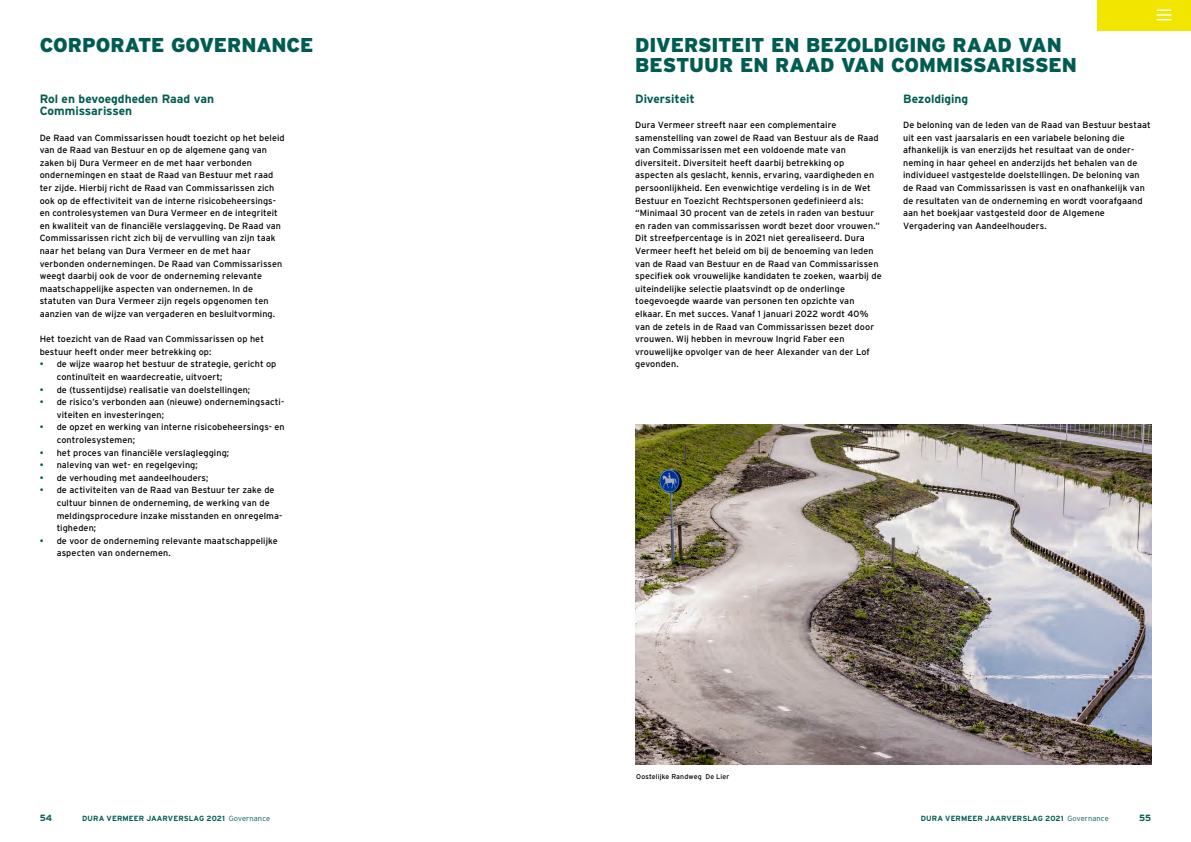
<style>
.page{position:relative;width:1191px;height:842px;background:#fff}
.page>*{position:absolute;margin:0;border:0;box-sizing:border-box;transform-origin:0 0}
.t1{font:900 20px/20px "Interstate";letter-spacing:-.005em;color:#005c51}
.t2{font:700 12px/12.6px "Interstate";letter-spacing:-.005em;color:#005c51}
.t3{font:9px/12.6px "Interstate";letter-spacing:.01em;color:#000}
.t4{font:700 9px "Interstate";color:#005c51}
.t5{font:700 7.5px "Interstate";letter-spacing:.01em;color:#005c51}
.t6{font:7px "Interstate";letter-spacing:.02em;color:#000}
.s1{color:#005c51}
.s2{font-weight:300}
</style>
<div class="page">
<img style="left:635px;top:424px;width:516px;height:340px">
<div style="left:1097px;top:0;width:94px;height:31px;background:#f2e500"></div>
<svg style="left:1156px;top:10px;width:15px;height:10px"></svg>
<h1 class="t1" style="left:40px;top:35px;width:275px">CORPORATE GOVERNANCE</h1>
<h2 class="t2" style="left:40px;top:92px;width:176px">Rol en bevoegdheden Raad van<br>Commissarissen</h2>
<p class="t3" style="left:40px;top:131px;width:246px">De Raad van Commissarissen houdt toezicht op het beleid van de Raad van Bestuur en op de algemene gang van zaken bij Dura Vermeer en de met haar verbonden ondernemingen en staat de Raad van Bestuur met raad ter zijde. Hierbij richt de Raad van Commissarissen zich ook op de effectiviteit van de interne risicobeheersings&shy;en controlesystemen van Dura Vermeer en de integriteit en kwaliteit van de financiële verslaggeving. De Raad van Commissarissen richt zich bij de vervulling van zijn taak naar het belang van Dura Vermeer en de met haar verbonden ondernemingen. De Raad van Commissarissen weegt daarbij ook de voor de onderneming relevante maatschappelijke aspecten van ondernemen. In de statuten van Dura Vermeer zijn regels opgenomen ten aanzien van de wijze van vergaderen en besluitvorming.</p>
<p class="t3" style="left:40px;top:333px;width:226px">Het toezicht van de Raad van Commissarissen op het bestuur heeft onder meer betrekking op:</p>
<p class="t3" style="left:57px;top:358px;width:221px;text-indent:-17px"><span class="s1">•</span> de wijze waarop het bestuur de strategie, gericht op continuïteit en waardecreatie, uitvoert;</p>
<p class="t3" style="left:40px;top:383px;width:212px"><span class="s1">•</span> de (tussentijdse) realisatie van doelstellingen;</p>
<p class="t3" style="left:57px;top:396px;width:229px;text-indent:-17px"><span class="s1">•</span> de risico’s verbonden aan (nieuwe) ondernemingsacti&shy;viteiten en investeringen;</p>
<p class="t3" style="left:57px;top:421px;width:229px;text-indent:-17px"><span class="s1">•</span> de opzet en werking van interne risicobeheersings- en controlesystemen;</p>
<p class="t3" style="left:40px;top:446px;width:191px"><span class="s1">•</span> het proces van financiële verslaglegging;</p>
<p class="t3" style="left:40px;top:459px;width:160px"><span class="s1">•</span> naleving van wet- en regelgeving;</p>
<p class="t3" style="left:40px;top:471px;width:170px"><span class="s1">•</span> de verhouding met aandeelhouders;</p>
<p class="t3" style="left:57px;top:484px;width:227px;text-indent:-17px"><span class="s1">•</span> de activiteiten van de Raad van Bestuur ter zake de cultuur binnen de onderneming, de werking van de meldingsprocedure inzake misstanden en onregelma&shy;tigheden;</p>
<p class="t3" style="left:57px;top:534px;width:223px;text-indent:-17px"><span class="s1">•</span> de voor de onderneming relevante maatschappelijke aspecten van ondernemen.</p>
<h1 class="t1" style="left:635px;top:35px;width:443px">DIVERSITEIT EN BEZOLDIGING RAAD VAN<br>BESTUUR EN RAAD VAN COMMISSARISSEN</h1>
<h2 class="t2" style="left:635px;top:92px;width:61px">Diversiteit</h2>
<p class="t3" style="left:635px;top:118px;width:248px">Dura Vermeer streeft naar een complementaire samenstelling van zowel de Raad van Bestuur als de Raad van Commissarissen met een voldoende mate van diversiteit. Diversiteit heeft daarbij betrekking op aspecten als geslacht, kennis, ervaring, vaardigheden en persoonlijkheid. Een evenwichtige verdeling is in de Wet Bestuur en Toezicht Rechtspersonen gedefinieerd als: “Minimaal 30 procent van de zetels in raden van bestuur en raden van commissarissen wordt bezet door vrouwen.” Dit streefpercentage is in 2021 niet gerealiseerd. Dura Vermeer heeft het beleid om bij de benoeming van leden van de Raad van Bestuur en de Raad van Commissarissen specifiek ook vrouwelijke kandidaten te zoeken, waarbij de uiteindelijke selectie plaatsvindt op de onderlinge toegevoegde waarde van personen ten opzichte van elkaar. En met succes. Vanaf 1 januari 2022 wordt 40% van de zetels in de Raad van Commissarissen bezet door vrouwen. Wij hebben in mevrouw Ingrid Faber een vrouwelijke opvolger van de heer Alexander van der Lof gevonden.</p>
<h2 class="t2" style="left:903px;top:92px;width:67px">Bezoldiging</h2>
<p class="t3" style="left:903px;top:118px;width:249px">De beloning van de leden van de Raad van Bestuur bestaat uit een vast jaarsalaris en een variabele beloning die afhankelijk is van enerzijds het resultaat van de onder&shy;neming in haar geheel en anderzijds het behalen van de individueel vastgestelde doelstellingen. De beloning van de Raad van Commissarissen is vast en onafhankelijk van de resultaten van de onderneming en wordt voorafgaand aan het boekjaar vastgesteld door de Algemene Vergadering van Aandeelhouders.</p>
<p class="t6" style="left:636px;top:772px;width:95px">Oostelijke Randweg De Lier</p>
<p class="t4" style="left:40px;top:813px;width:14px">54</p>
<p class="t5" style="left:82px;top:814px;width:189px">DURA VERMEER JAARVERSLAG 2021 <span class="s2">Governance</span></p>
<p class="t5" style="left:921px;top:814px;width:189px">DURA VERMEER JAARVERSLAG 2021 <span class="s2">Governance</span></p>
<p class="t4" style="left:1139px;top:813px;width:14px">55</p>
</div>
